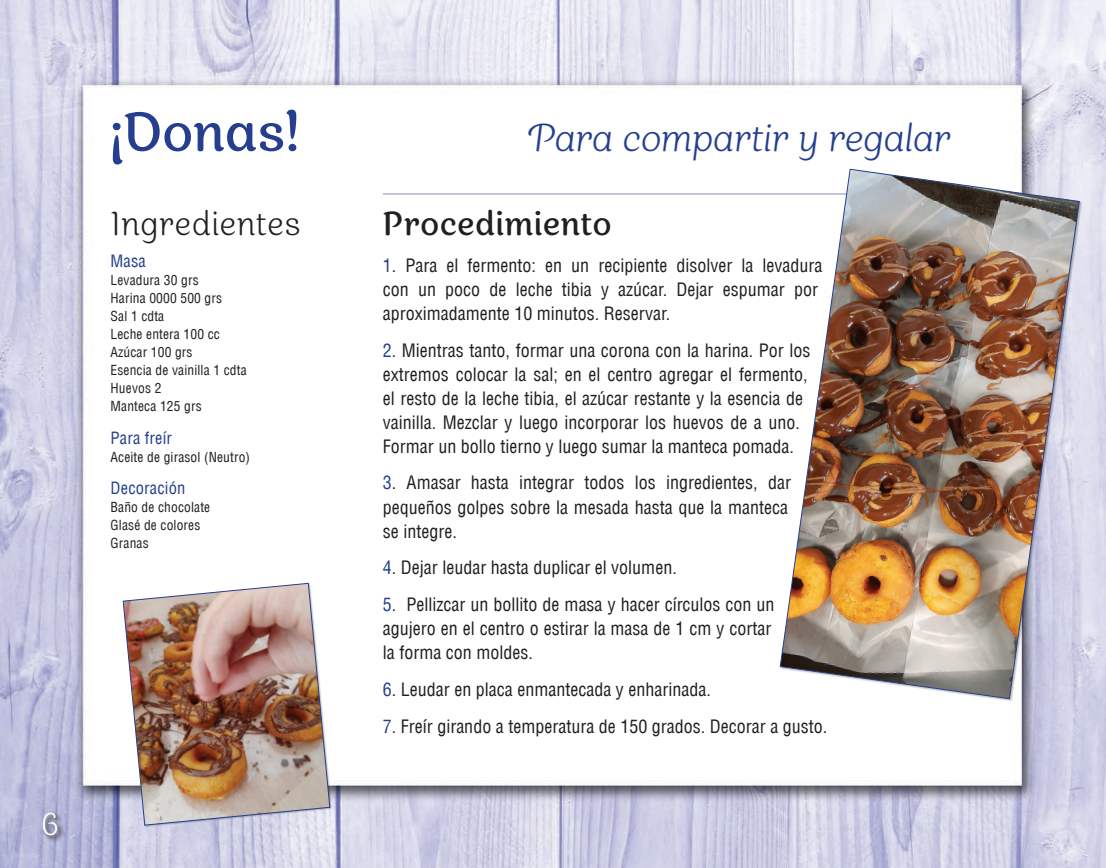
<style>
.page{position:relative;width:1106px;height:868px;background:#fff}
.page>*{position:absolute;margin:0;border:0;box-sizing:border-box;transform-origin:0 0}
.t1{font:54px "Appetite Pro Rounded";letter-spacing:.01em;color:#253f8e}
.t2{font:italic 300 37.5px "Appetite Pro Rounded";letter-spacing:.01em;color:#253f8e}
.t3{font:33px "Appetite Pro Rounded";letter-spacing:.025em;color:#231f20}
.t4{font:300 33px "Appetite Pro Rounded";letter-spacing:.02em;color:#231f20}
.t5{font:300 31.5px "Appetite Pro Rounded";color:#fff}
.t6{font:condensed 18px/24px "Helvetica LT";color:#231f20}
.t7{font:condensed 16.5px "Helvetica LT";letter-spacing:.01em;color:#253f8e}
.t8{font:condensed 13.5px/18px "Helvetica LT";letter-spacing:.01em;color:#231f20}
.s1{color:#253f8e}
</style>
<div class="page">
<img style="left:0;top:0;width:1106px;height:867px">
<svg style="left:42px;top:811px;width:23px;height:31px"></svg>
<img style="left:123px;top:582px;width:207px;height:243px">
<hr style="left:383px;top:193px;width:637px;height:1px;background:#8b8cbd">
<img style="left:779px;top:168px;width:301px;height:531px">
<h1 class="t1" style="left:111px;top:100px;width:189px">¡Donas!</h1>
<h3 class="t4" style="left:111px;top:205px;width:191px">Ingredientes</h3>
<p class="t7" style="left:111px;top:251px;width:37px">Masa</p>
<p class="t8" style="left:111px;top:271px;width:138px">Levadura 30 grs<br>Harina 0000 500 grs<br>Sal 1 cdta<br>Leche entera 100 cc<br>Azúcar 100 grs<br>Esencia de vainilla 1 cdta<br>Huevos 2<br>Manteca 125 grs</p>
<p class="t7" style="left:111px;top:427px;width:63px">Para freír</p>
<p class="t8" style="left:111px;top:447px;width:141px">Aceite de girasol (Neutro)</p>
<p class="t7" style="left:111px;top:477px;width:76px">Decoración</p>
<p class="t8" style="left:111px;top:498px;width:101px">Baño de chocolate<br>Glasé de colores<br>Granas</p>
<h3 class="t5" style="left:41px;top:805px;width:19px">6</h3>
<h2 class="t2" style="left:528px;top:116px;width:423px">Para compartir y regalar</h2>
<h3 class="t3" style="left:383px;top:204px;width:230px">Procedimiento</h3>
<p class="t6" style="left:383px;top:253px;width:441px"><span class="s1">1</span>. Para el fermento: en un recipiente disolver la levadura con un poco de leche tibia y azúcar. Dejar espumar por aproximadamente 10 minutos. Reservar.</p>
<p class="t6" style="left:383px;top:338px;width:429px"><span class="s1">2</span>. Mientras tanto, formar una corona con la harina. Por los extremos colocar la sal; en el centro agregar el fermento, el resto de la leche tibia, el azúcar restante y la esencia de vainilla. Mezclar y luego incorporar los huevos de a uno.<br>Formar un bollo tierno y luego sumar la manteca pomada.</p>
<p class="t6" style="left:383px;top:470px;width:410px"><span class="s1">3</span>. Amasar hasta integrar todos los ingredientes, dar pequeños golpes sobre la mesada hasta que la manteca se integre.</p>
<p class="t6" style="left:383px;top:555px;width:295px"><span class="s1">4</span>. Dejar leudar hasta duplicar el volumen.</p>
<p class="t6" style="left:383px;top:592px;width:393px"><span class="s1">5</span>. Pellizcar un bollito de masa y hacer círculos con un agujero en el centro o estirar la masa de 1 cm y cortar la forma con moldes.</p>
<p class="t6" style="left:383px;top:677px;width:329px"><span class="s1">6</span>. Leudar en placa enmantecada y enharinada.</p>
<p class="t6" style="left:383px;top:713px;width:446px"><span class="s1">7</span>. Freír girando a temperatura de 150 grados. Decorar a gusto.</p>
</div>
